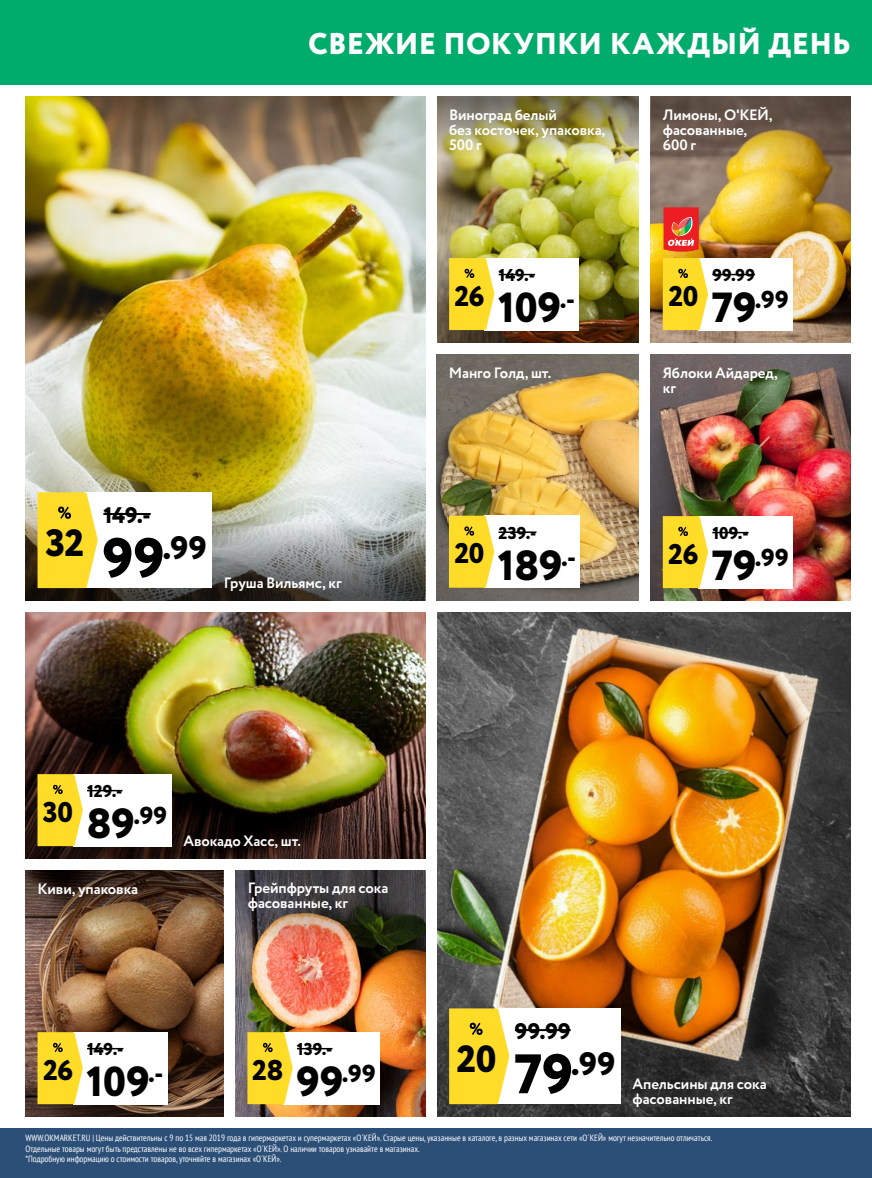
<style>
.page{position:relative;width:872px;height:1178px;background:#fff}
.page>*{position:absolute;margin:0;border:0;box-sizing:border-box;transform-origin:0 0}
.t1{font:800 42px "Circe";color:#000}
.t2{font:800 37.95px "Circe";color:#000}
.t3{font:800 32.4px "Circe";color:#000}
.t4{font:800 30px "Circe";letter-spacing:.01em;color:#fff}
.t5{font:800 28.5px "Circe";letter-spacing:-.025em;color:#000}
.t6{font:800 24.45px "Circe";letter-spacing:.01em;color:#000}
.t7{font:800 22.5px "Circe";color:#000}
.t8{font:800 17.1px "Circe";color:#000}
.t9{font:700 15px/15px "Circe";letter-spacing:-.005em;color:#fff}
.t10{font:condensed 9px/10.5px "PT Sans";color:#fff}
.s1{font-size:55.5px}
.s2{font-size:42px}
</style>
<div class="page">
<img style="left:26px;top:96px;width:399px;height:408px">
<img style="left:437px;top:612px;width:413px;height:504px">
<img style="left:26px;top:942px;width:197px;height:174px">
<img style="left:651px;top:180px;width:199px;height:162px">
<img style="left:651px;top:354px;width:199px;height:246px">
<img style="left:437px;top:168px;width:202px;height:174px">
<img style="left:437px;top:354px;width:202px;height:246px">
<img style="left:26px;top:612px;width:399px;height:150px">
<svg style="left:26px;top:504px;width:399px;height:96px;background:#7e7f7a"></svg>
<svg style="left:651px;top:96px;width:199px;height:84px;background:#866f48"></svg>
<img style="left:437px;top:96px;width:202px;height:72px">
<img style="left:26px;top:762px;width:399px;height:96px">
<img style="left:235px;top:960px;width:190px;height:156px">
<img style="left:235px;top:870px;width:190px;height:90px">
<svg style="left:26px;top:870px;width:197px;height:72px;background:#664932"></svg>
<div style="left:0;top:1128px;width:872px;height:50px;background:#2c4f78"></div>
<div style="left:496px;top:1008px;width:124px;height:96px;background:#fff"></div>
<hr style="left:515px;top:1029px;width:55px;height:2px;background:#000">
<svg style="left:449px;top:1008px;width:60px;height:96px;background:#fadb39"></svg>
<div style="left:85px;top:492px;width:127px;height:96px;background:#fff"></div>
<hr style="left:103px;top:513px;width:48px;height:2px;background:#000">
<svg style="left:38px;top:492px;width:60px;height:96px;background:#fbdc3c"></svg>
<div style="left:484px;top:258px;width:95px;height:72px;background:#fff"></div>
<hr style="left:498px;top:274px;width:37px;height:1px;background:#000">
<svg style="left:449px;top:258px;width:45px;height:72px;background:#fbdb38"></svg>
<div style="left:73px;top:1032px;width:94px;height:72px;background:#fff"></div>
<hr style="left:87px;top:1048px;width:36px;height:1px;background:#000">
<svg style="left:38px;top:1032px;width:45px;height:72px;background:#fbdc3b"></svg>
<div style="left:698px;top:258px;width:95px;height:72px;background:#fff"></div>
<hr style="left:712px;top:274px;width:43px;height:1px;background:#000">
<svg style="left:663px;top:258px;width:45px;height:72px;background:#fbdc3a"></svg>
<div style="left:698px;top:516px;width:95px;height:72px;background:#fff"></div>
<hr style="left:712px;top:532px;width:36px;height:1px;background:#000">
<svg style="left:663px;top:516px;width:45px;height:72px;background:#fbdc3a"></svg>
<div style="left:283px;top:1032px;width:97px;height:72px;background:#fff"></div>
<hr style="left:297px;top:1048px;width:35px;height:1px;background:#000">
<svg style="left:247px;top:1032px;width:46px;height:72px;background:#fadb3c"></svg>
<div style="left:73px;top:774px;width:98px;height:72px;background:#fff"></div>
<hr style="left:87px;top:790px;width:36px;height:1px;background:#000">
<svg style="left:38px;top:774px;width:45px;height:72px;background:#fbdc3b"></svg>
<svg style="left:663px;top:207px;width:35px;height:45px;background:#e3483f"></svg>
<div style="left:484px;top:516px;width:96px;height:72px;background:#fff"></div>
<hr style="left:498px;top:531px;width:38px;height:2px;background:#000">
<svg style="left:449px;top:516px;width:45px;height:72px;background:#fbdb39"></svg>
<div style="left:0;top:0;width:872px;height:84px;background:#00ac6c"></div>
<h3 class="t4" style="left:308px;top:23px;width:544px">СВЕЖИЕ ПОКУПКИ КАЖДЫЙ ДЕНЬ</h3>
<h2 class="t2" style="left:45px;top:517px;width:40px">32</h2>
<h3 class="t7" style="left:103px;top:500px;width:49px">149.-</h3>
<h3 class="t3" style="left:103px;top:526px;width:106px"><span class="s1">99</span>.99</h3>
<h3 class="t9" style="left:224px;top:576px;width:119px">Груша Вильямс, кг</h3>
<h3 class="t9" style="left:449px;top:108px;width:158px">Виноград белый<br>без косточек, упаковка,<br>500 г</h3>
<h3 class="t9" style="left:663px;top:108px;width:111px">Лимоны, О'КЕЙ, фасованные,<br>600 г</h3>
<h3 class="t8" style="left:498px;top:264px;width:38px">149.-</h3>
<h3 class="t8" style="left:712px;top:264px;width:44px">99.99</h3>
<h3 class="t5" style="left:454px;top:277px;width:32px">26</h3>
<h1 class="t1" style="left:498px;top:279px;width:78px">109<sup>.-</sup></h1>
<h3 class="t5" style="left:668px;top:277px;width:31px">20</h3>
<h3 class="t6" style="left:711px;top:283px;width:79px"><span class="s2">79</span>.99</h3>
<h3 class="t9" style="left:449px;top:366px;width:104px">Манго Голд, шт.</h3>
<h3 class="t9" style="left:663px;top:366px;width:117px">Яблоки Айдаред, кг</h3>
<h3 class="t8" style="left:498px;top:521px;width:39px">239.-</h3>
<h3 class="t8" style="left:712px;top:522px;width:38px">109.-</h3>
<h3 class="t5" style="left:454px;top:534px;width:31px">20</h3>
<h1 class="t1" style="left:498px;top:537px;width:80px">189<sup>.-</sup></h1>
<h3 class="t5" style="left:668px;top:535px;width:32px">26</h3>
<h3 class="t6" style="left:711px;top:541px;width:79px"><span class="s2">79</span>.99</h3>
<h3 class="t5" style="left:43px;top:793px;width:32px">30</h3>
<h3 class="t8" style="left:87px;top:780px;width:37px">129.-</h3>
<h3 class="t6" style="left:86px;top:799px;width:82px"><span class="s2">89</span>.99</h3>
<h3 class="t9" style="left:38px;top:882px;width:102px">Киви, упаковка</h3>
<h3 class="t9" style="left:183px;top:834px;width:119px">Авокадо Хасс, шт.</h3>
<h3 class="t9" style="left:248px;top:881px;width:142px">Грейпфруты для сока фасованные, кг</h3>
<h3 class="t5" style="left:43px;top:1051px;width:32px">26</h3>
<h3 class="t8" style="left:87px;top:1038px;width:38px">149.-</h3>
<h1 class="t1" style="left:86px;top:1053px;width:78px">109<sup>.-</sup></h1>
<h3 class="t5" style="left:252px;top:1051px;width:33px">28</h3>
<h3 class="t8" style="left:297px;top:1038px;width:37px">139.-</h3>
<h3 class="t6" style="left:296px;top:1057px;width:81px"><span class="s2">99</span>.99</h3>
<h2 class="t2" style="left:456px;top:1033px;width:41px">20</h2>
<h3 class="t7" style="left:515px;top:1016px;width:57px">99.99</h3>
<h3 class="t3" style="left:514px;top:1042px;width:103px"><span class="s1">79</span>.99</h3>
<h3 class="t9" style="left:632px;top:1077px;width:136px">Апельсины для сока фасованные, кг</h3>
<p class="t10" style="left:26px;top:1132px;width:688px">WWW.OKMARKET.RU | Цены действительны с 9 по 15 мая 2019 года в гипермаркетах и супермаркетах «О´КЕЙ». Старые цены,указанные в каталоге, в разных магазинах сети «О´КЕЙ» могут незначительно отличаться.<br>Отдельные товары могут быть представлены не во всех гипермаркетах «О´КЕЙ». О наличии товаров узнавайте в магазинах.<br>*Подробную информацию о стоимости товаров, уточняйте в магазинах «О´КЕЙ».</p>
</div>
